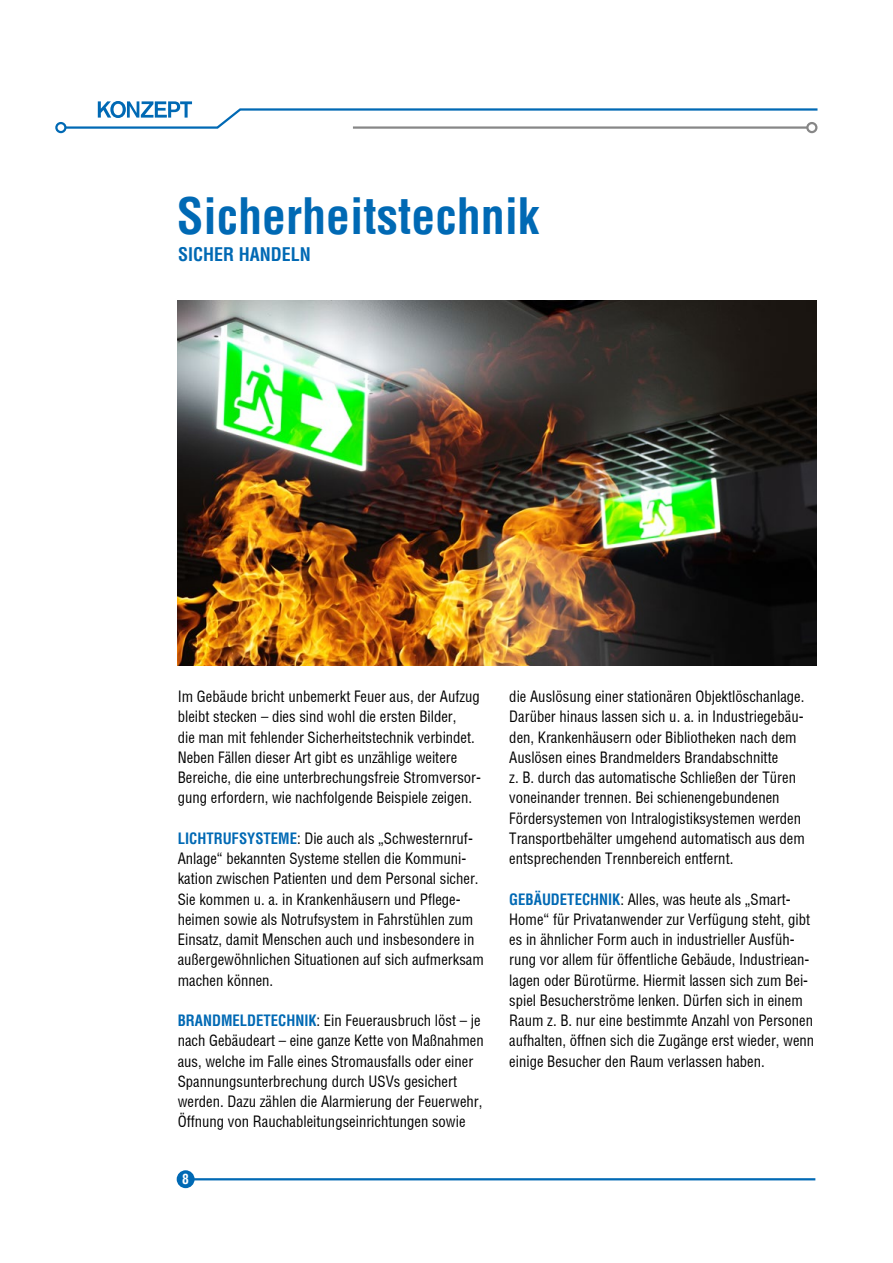
<style>
.page{position:relative;width:893px;height:1263px;background:#fff}
.page>*{position:absolute;margin:0;border:0;box-sizing:border-box;transform-origin:0 0}
.t1{font:700 condensed 48px "Context Condensed S Si";color:#0069b4}
.t2{font:700 condensed 18px "Context Condensed S Si";color:#0069b4}
.t3{font:15px/20.2px "Context Condensed S Si Condensed";color:#000}
.t4{font:700 condensed 13.5px "Context Condensed S Si";color:#fff}
.s1{font-family:"Context Condensed S Si";font-weight:700;font-stretch:condensed;color:#0069b4}
</style>
<div class="page">
<hr style="left:192px;top:1178px;width:623px;height:2px;background:#0069b4">
<div style="left:177px;top:1170px;width:18px;height:18px;background:#0069b4;border-radius:50%"></div>
<div style="left:55px;top:122px;width:12px;height:11px;border:2px solid #0069b4;border-radius:50%"></div>
<svg style="left:63px;top:101px;width:755px;height:29px"></svg>
<hr style="left:353px;top:126px;width:454px;height:3px;background:#878787">
<div style="left:806px;top:122px;width:11px;height:11px;border:2px solid #878787;border-radius:50%"></div>
<img style="left:178px;top:301px;width:639px;height:365px">
<h1 class="t1" style="left:177px;top:187px;width:364px">Sicherheitstechnik</h1>
<p class="t2" style="left:178px;top:243px;width:134px">SICHER HANDELN</p>
<p class="t3" style="left:178px;top:686px;width:305px">Im Gebäude bricht unbemerkt Feuer aus, der Aufzug bleibt stecken – dies sind wohl die ersten Bilder,<br>die man mit fehlender Sicherheitstechnik verbindet.<br>Neben Fällen dieser Art gibt es unzählige weitere Bereiche, die eine unterbrechungsfreie Stromversor&shy;gung erfordern, wie nachfolgende Beispiele zeigen.</p>
<p class="t3" style="left:178px;top:828px;width:308px"><span class="s1">LICHTRUFSYSTEME</span>: Die auch als „Schwesternruf-Anlage“ bekannten Systeme stellen die Kommuni&shy;kation zwischen Patienten und dem Personal sicher.<br>Sie kommen u. a. in Krankenhäusern und Pflege&shy;heimen sowie als Notrufsystem in Fahrstühlen zum Einsatz, damit Menschen auch und insbesondere in außergewöhnlichen Situationen auf sich aufmerksam machen können.</p>
<p class="t3" style="left:178px;top:1010px;width:308px"><span class="s1">BRANDMELDETECHNIK</span>: Ein Feuerausbruch löst – je nach Gebäudeart – eine ganze Kette von Maßnahmen aus, welche im Falle eines Stromausfalls oder einer Spannungsunterbrechung durch USVs gesichert werden. Dazu zählen die Alarmierung der Feuerwehr, Öffnung von Rauchableitungseinrichtungen sowie</p>
<p class="t4" style="left:182px;top:1171px;width:8px">8</p>
<p class="t3" style="left:509px;top:686px;width:297px">die Auslösung einer stationären Objektlöschanlage.<br>Darüber hinaus lassen sich u. a. in Industriegebäu&shy;den, Krankenhäusern oder Bibliotheken nach dem Auslösen eines Brandmelders Brandabschnitte<br>z. B. durch das automatische Schließen der Türen voneinander trennen. Bei schienengebundenen Fördersystemen von Intralogistiksystemen werden Transportbehälter umgehend automatisch aus dem entsprechenden Trennbereich entfernt.</p>
<p class="t3" style="left:509px;top:889px;width:306px"><span class="s1">GEBÄUDETECHNIK</span>: Alles, was heute als „Smart-Home“ für Privatanwender zur Verfügung steht, gibt es in ähnlicher Form auch in industrieller Ausfüh&shy;rung vor allem für öffentliche Gebäude, Industriean&shy;lagen oder Bürotürme. Hiermit lassen sich zum Bei&shy;spiel Besucherströme lenken. Dürfen sich in einem Raum z. B. nur eine bestimmte Anzahl von Personen aufhalten, öffnen sich die Zugänge erst wieder, wenn einige Besucher den Raum verlassen haben.</p>
</div>
